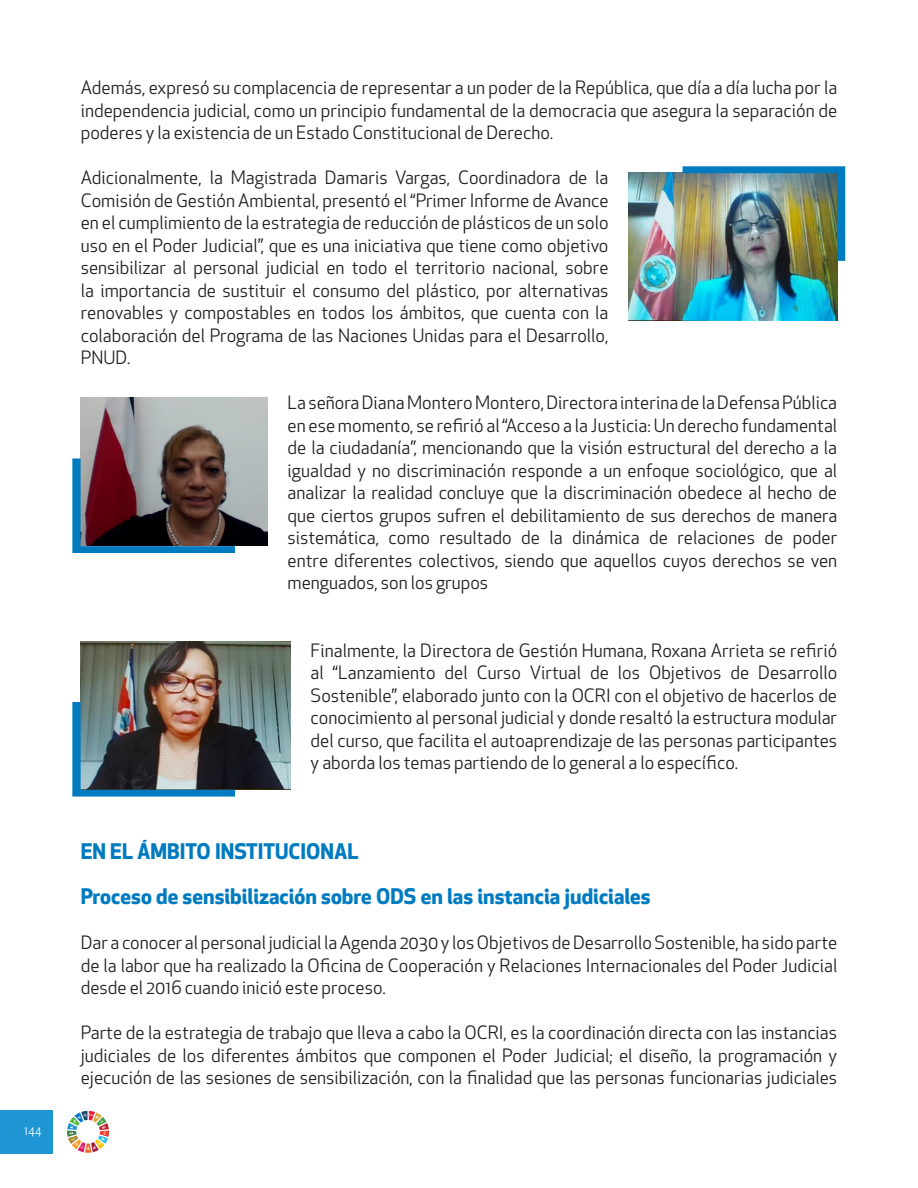
<style>
.page{position:relative;width:918px;height:1188px;background:#fff}
.page>*{position:absolute;margin:0;border:0;box-sizing:border-box;transform-origin:0 0}
.Texto_resaltado{font:700 21px "Apex New";color:#007bc0}
.t1{font:18px/22.5px "Apex New";color:#231f20;text-align:justify}
.t2{font:12px "Apex New";color:#fff}
</style>
<div class="page">
<div style="left:0;top:1110px;width:53px;height:44px;background:#1e96d3"></div>
<svg style="left:67px;top:1111px;width:42px;height:42px"></svg>
<img style="left:629px;top:173px;width:208px;height:148px">
<img style="left:81px;top:397px;width:186px;height:149px">
<img style="left:81px;top:642px;width:209px;height:147px">
<img style="left:683px;top:166px;width:162px;height:95px">
<svg style="left:72px;top:458px;width:163px;height:95px;background:#4d4049"></svg>
<img style="left:72px;top:702px;width:163px;height:95px">
<p class="t2" style="left:24px;top:1123px;width:19px">144</p>
<p class="t1" style="left:81px;top:77px;width:758px">Además, expresó su complacencia de representar a un poder de la República, que día a día lucha por la independencia judicial, como un principio fundamental de la democracia que asegura la separación de poderes y la existencia de un Estado Constitucional de Derecho.</p>
<p class="t1" style="left:81px;top:167px;width:529px">Adicionalmente, la Magistrada Damaris Vargas, Coordinadora de la Comisión de Gestión Ambiental, presentó el “Primer Informe de Avance en el cumplimiento de la estrategia de reducción de plásticos de un solo uso en el Poder Judicial”, que es una iniciativa que tiene como objetivo sensibilizar al personal judicial en todo el territorio nacional, sobre la importancia de sustituir el consumo del plástico, por alternativas renovables y compostables en todos los ámbitos, que cuenta con la colaboración del Programa de las Naciones Unidas para el Desarrollo, PNUD.</p>
<p class="t1" style="left:288px;top:392px;width:551px">La señora Diana Montero Montero, Directora interina de la Defensa Pública en ese momento, se refirió al “Acceso a la Justicia: Un derecho fundamental de la ciudadanía”, mencionando que la visión estructural del derecho a la igualdad y no discriminación responde a un enfoque sociológico, que al analizar la realidad concluye que la discriminación obedece al hecho de que ciertos grupos sufren el debilitamiento de sus derechos de manera sistemática, como resultado de la dinámica de relaciones de poder entre diferentes colectivos, siendo que aquellos cuyos derechos se ven menguados, son los grupos</p>
<p class="t1" style="left:311px;top:639px;width:528px">Finalmente, la Directora de Gestión Humana, Roxana Arrieta se refirió al “Lanzamiento del Curso Virtual de los Objetivos de Desarrollo Sostenible”, elaborado junto con la OCRI con el objetivo de hacerlos de conocimiento al personal judicial y donde resaltó la estructura modular del curso, que facilita el autoaprendizaje de las personas participantes y aborda los temas partiendo de lo general a lo específico.</p>
<p class="Texto_resaltado" style="left:81px;top:836px;width:279px">EN EL ÁMBITO INSTITUCIONAL</p>
<p class="Texto_resaltado" style="left:81px;top:881px;width:572px">Proceso de sensibilización sobre ODS en las instancia judiciales</p>
<p class="t1" style="left:81px;top:932px;width:758px">Dar a conocer al personal judicial la Agenda 2030 y los Objetivos de Desarrollo Sostenible, ha sido parte de la labor que ha realizado la Oficina de Cooperación y Relaciones Internacionales del Poder Judicial desde el 2016 cuando inició este proceso.</p>
<p class="t1" style="left:81px;top:1022px;width:758px">Parte de la estrategia de trabajo que lleva a cabo la OCRI, es la coordinación directa con las instancias judiciales de los diferentes ámbitos que componen el Poder Judicial; el diseño, la programación y ejecución de las sesiones de sensibilización, con la finalidad que las personas funcionarias judiciales</p>
</div>
